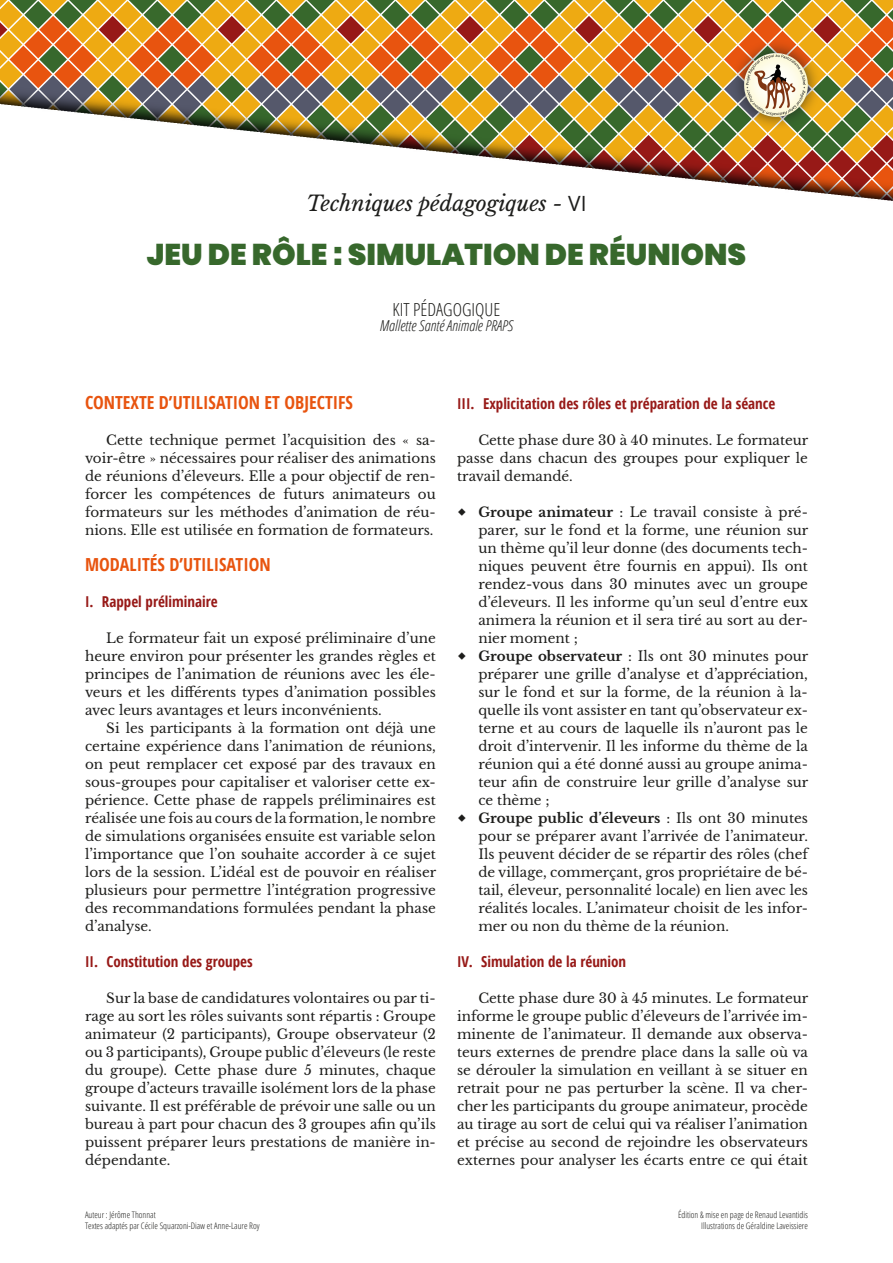
<style>
.page{position:relative;width:893px;height:1263px;background:#fff}
.page>*{position:absolute;margin:0;border:0;box-sizing:border-box;transform-origin:0 0}
.t1{font:900 30px "Poppins";color:#37682c}
.t2{font:italic 21px "Libre Baskerville";color:#1d1d1b}
.t3{font:700 condensed 18px "Open Sans";color:#e8540f}
.t4{font:300 condensed 18px "Open Sans";color:#1d1d1b}
.t5{font:700 condensed 15px "Open Sans";color:#971917}
.t6{font:italic 300 condensed 15px "Open Sans";color:#1d1d1b}
.t7{font:13.5px/18px "Libre Baskerville";color:#1d1d1b;text-align:justify}
.t8{font:300 condensed 9px/10.8px "Open Sans";color:#1d1d1b;text-align:right}
.s1{font-family:"Open Sans";font-style:normal}
.s2{font-weight:700}
</style>
<div class="page">
<svg style="left:0;top:0;width:893px;height:201px"></svg>
<h2 class="t2" style="left:306px;top:191px;width:282px">Techniques pédagogiques - <span class="s1">VI</span></h2>
<h1 class="t1" style="left:147px;top:237px;width:601px">JEU DE RÔLE : SIMULATION DE RÉUNIONS</h1>
<h3 class="t4" style="left:393px;top:297px;width:109px">KIT PÉDAGOGIQUE</h3>
<p class="t6" style="left:380px;top:315px;width:135px">Mallette Santé Animale PRAPS</p>
<h3 class="t3" style="left:85px;top:390px;width:269px">CONTEXTE D’UTILISATION ET OBJECTIFS</h3>
<p class="t7" style="left:85px;top:431px;width:352px;text-indent:21px">Cette technique permet l’acquisition des « sa&shy;voir-être » nécessaires pour réaliser des animations de réunions d’éleveurs. Elle a pour objectif de ren&shy;forcer les compétences de futurs animateurs ou formateurs sur les méthodes d’animation de réu&shy;nions. Elle est utilisée en formation de formateurs.</p>
<h3 class="t3" style="left:85px;top:552px;width:187px">MODALITÉS D’UTILISATION</h3>
<p class="t5" style="left:85px;top:591px;width:134px">I. Rappel préliminaire</p>
<p class="t7" style="left:85px;top:629px;width:352px;text-indent:21px">Le formateur fait un exposé préliminaire d’une heure environ pour présenter les grandes règles et principes de l’animation de réunions avec les éle&shy;veurs et les différents types d’animation possibles avec leurs avantages et leurs inconvénients.</p>
<p class="t7" style="left:85px;top:719px;width:353px;text-indent:21px">Si les participants à la formation ont déjà une certaine expérience dans l’animation de réunions, on peut remplacer cet exposé par des travaux en sous-groupes pour capitaliser et valoriser cette ex&shy;périence. Cette phase de rappels préliminaires est réalisée une fois au cours de la formation, le nombre de simulations organisées ensuite est variable selon l’importance que l’on souhaite accorder à ce sujet lors de la session. L’idéal est de pouvoir en réaliser plusieurs pour permettre l’intégration progressive des recommandations formulées pendant la phase d’analyse.</p>
<p class="t5" style="left:85px;top:951px;width:169px">II. Constitution des groupes</p>
<p class="t7" style="left:85px;top:989px;width:352px;text-indent:21px">Sur la base de candidatures volontaires ou par ti&shy;rage au sort les rôles suivants sont répartis : Groupe animateur (2 participants), Groupe observateur (2 ou 3 participants), Groupe public d’éleveurs (le reste du groupe). Cette phase dure 5 minutes, chaque groupe d’acteurs travaille isolément lors de la phase suivante. Il est préférable de prévoir une salle ou un bureau à part pour chacun des 3 groupes afin qu’ils puissent préparer leurs prestations de manière in&shy;dépendante.</p>
<p class="t8" style="left:85px;top:1209px;width:176px;text-align:left">Auteur : Jérôme Thonnat<br>Textes adaptés par Cécile Squarzoni-Diaw et Anne-Laure Roy</p>
<p class="t5" style="left:457px;top:393px;width:320px">III. Explicitation des rôles et préparation de la séance</p>
<p class="t7" style="left:457px;top:431px;width:353px;text-indent:21px">Cette phase dure 30 à 40 minutes. Le formateur passe dans chacun des groupes pour expliquer le travail demandé.</p>
<p class="t7" style="left:478px;top:503px;width:331px;text-align:left"><span class="s2">Groupe animateur</span> : Le travail consiste à pré&shy;parer, sur le fond et la forme, une réunion sur un thème qu’il leur donne (des documents tech&shy;niques peuvent être fournis en appui). Ils ont rendez-vous dans 30 minutes avec un groupe d’éleveurs. Il les informe qu’un seul d’entre eux animera la réunion et il sera tiré au sort au der&shy;nier moment ;<br><span class="s2">Groupe observateur</span> : Ils ont 30 minutes pour préparer une grille d’analyse et d’appréciation, sur le fond et sur la forme, de la réunion à la&shy;quelle ils vont assister en tant qu’observateur ex&shy;terne et au cours de laquelle ils n’auront pas le droit d’intervenir. Il les informe du thème de la réunion qui a été donné aussi au groupe anima&shy;teur afin de construire leur grille d’analyse sur ce thème ;<br><span class="s2">Groupe public d’éleveurs</span> : Ils ont 30 minutes pour se préparer avant l’arrivée de l’animateur.<br>Ils peuvent décider de se répartir des rôles (chef de village, commerçant, gros propriétaire de bé&shy;tail, éleveur, personnalité locale) en lien avec les réalités locales. L’animateur choisit de les infor&shy;mer ou non du thème de la réunion.</p>
<p class="t5" style="left:457px;top:951px;width:171px">IV. Simulation de la réunion</p>
<p class="t7" style="left:457px;top:989px;width:353px;text-indent:21px">Cette phase dure 30 à 45 minutes. Le formateur informe le groupe public d’éleveurs de l’arrivée im&shy;minente de l’animateur. Il demande aux observa&shy;teurs externes de prendre place dans la salle où va se dérouler la simulation en veillant à se situer en retrait pour ne pas perturber la scène. Il va cher&shy;cher les participants du groupe animateur, procède au tirage au sort de celui qui va réaliser l’animation et précise au second de rejoindre les observateurs externes pour analyser les écarts entre ce qui était</p>
<p class="t8" style="left:678px;top:1209px;width:131px">Édition &amp; mise en page de Renaud Levantidis<br>Illustrations de Géraldine Laveissiere</p>
</div>
